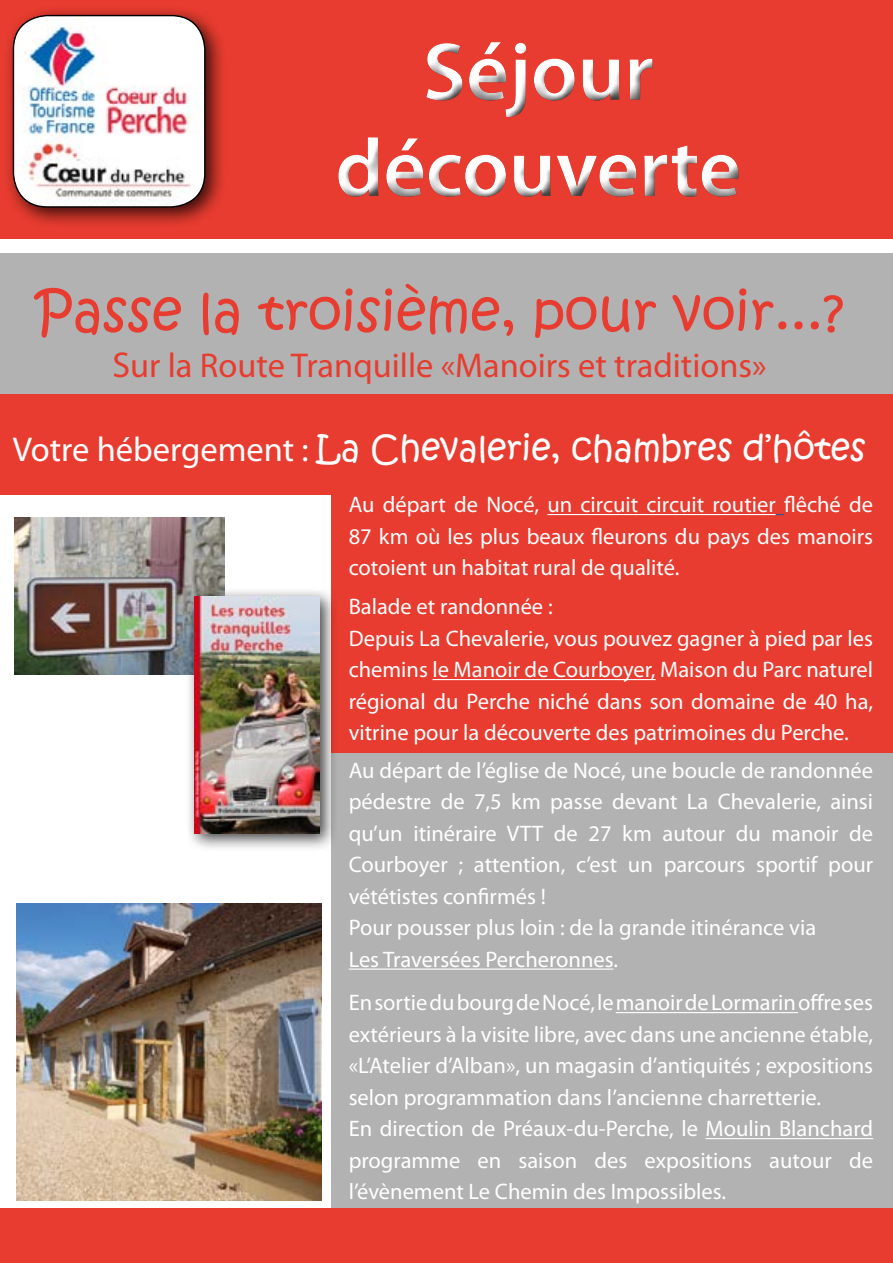
<style>
.page{position:relative;width:893px;height:1263px;background:#fff}
.page>*{position:absolute;margin:0;border:0;box-sizing:border-box;transform-origin:0 0}
.t1{font:600 82.5px/96.1px "Myriad Pro";color:#fff;text-align:center}
.t2{font:54px "Kristen ITC";color:#e73c2f}
.t3{font:34.5px "Kristen ITC";color:#fff}
.t4{font:34.5px "Myriad Pro";color:#e73c2f}
.t5{font:22.5px/31.5px "Myriad Pro";color:#fff}
.s1{font-size:36px}
.s2{font-family:"Myriad Pro"}
</style>
<div class="page">
<div style="left:332px;top:753px;width:561px;height:456px;background:#b3b2b2"></div>
<div style="left:0;top:394px;width:893px;height:101px;background:#e73c2f"></div>
<div style="left:0;top:0;width:893px;height:238px;background:#e73c2f"></div>
<div style="left:332px;top:495px;width:561px;height:258px;background:#e73c2f"></div>
<div style="left:329px;top:34px;width:426px;height:179px;background:#000;opacity:.75"></div>
<div style="left:2px;top:4px;width:225px;height:225px;background:#000;opacity:.75"></div>
<img style="left:13px;top:16px;width:192px;height:191px">
<div style="left:13px;top:15px;width:193px;height:193px;border:1px solid #000;border-radius:34px"></div>
<img style="left:16px;top:904px;width:305px;height:297px">
<div style="left:0;top:253px;width:893px;height:141px;background:#b3b2b2"></div>
<hr style="left:547px;top:514px;width:229px;height:1px;background:#fff">
<hr style="left:432px;top:679px;width:224px;height:1px;background:#fff">
<hr style="left:349px;top:968px;width:264px;height:2px;background:#fff">
<hr style="left:616px;top:1012px;width:182px;height:1px;background:#fff">
<hr style="left:705px;top:1138px;width:168px;height:1px;background:#fff">
<div style="left:0;top:1209px;width:893px;height:54px;background:#e73c2f"></div>
<img style="left:15px;top:517px;width:209px;height:158px">
<div style="left:185px;top:587px;width:153px;height:265px;background:#000;opacity:.75"></div>
<img style="left:195px;top:596px;width:124px;height:237px">
<h1 class="t1" style="left:335px;top:22px;width:407px">Séjour découverte</h1>
<h2 class="t2" style="left:35px;top:276px;width:810px">Passe la troisième, pour voir...?</h2>
<h3 class="t4" style="left:112px;top:344px;width:656px"><span class="s1">S</span>ur la Route Tranquille «Manoirs et traditions»</h3>
<h3 class="t3" style="left:13px;top:426px;width:855px"><span class="s2">Votre hébergement :</span> La Chevalerie, chambres d’hôtes</h3>
<p class="t5" style="left:349px;top:489px;width:526px;text-align:justify">Au départ de Nocé, un circuit circuit routier flêché de 87 km où les plus beaux fleurons du pays des manoirs cotoient un habitat rural de qualité.</p>
<p class="t5" style="left:349px;top:591px;width:526px">Balade et randonnée :<br>Depuis La Chevalerie, vous pouvez gagner à pied par les chemins le Manoir de Courboyer, Maison du Parc naturel régional du Perche niché dans son domaine de 40 ha, vitrine pour la découverte des patrimoines du Perche.</p>
<p class="t5" style="left:349px;top:754px;width:526px">Au départ de l’église de Nocé, une boucle de randonnée pédestre de 7,5 km passe devant La Chevalerie, ainsi qu’un itinéraire VTT de 27 km autour du manoir de Courboyer ; attention, c’est un parcours sportif pour vététistes confirmés !<br>Pour pousser plus loin : de la grande itinérance via<br>Les Traversées Percheronnes.</p>
<p class="t5" style="left:349px;top:987px;width:526px">En sortie du bourg de Nocé, le manoir de Lormarin offre ses extérieurs à la visite libre, avec dans une ancienne étable, «L’Atelier d’Alban», un magasin d’antiquités ; expositions selon programmation dans l’ancienne charretterie.<br>En direction de Préaux-du-Perche, le Moulin Blanchard programme en saison des expositions autour de l’évènement Le Chemin des Impossibles.</p>
</div>
